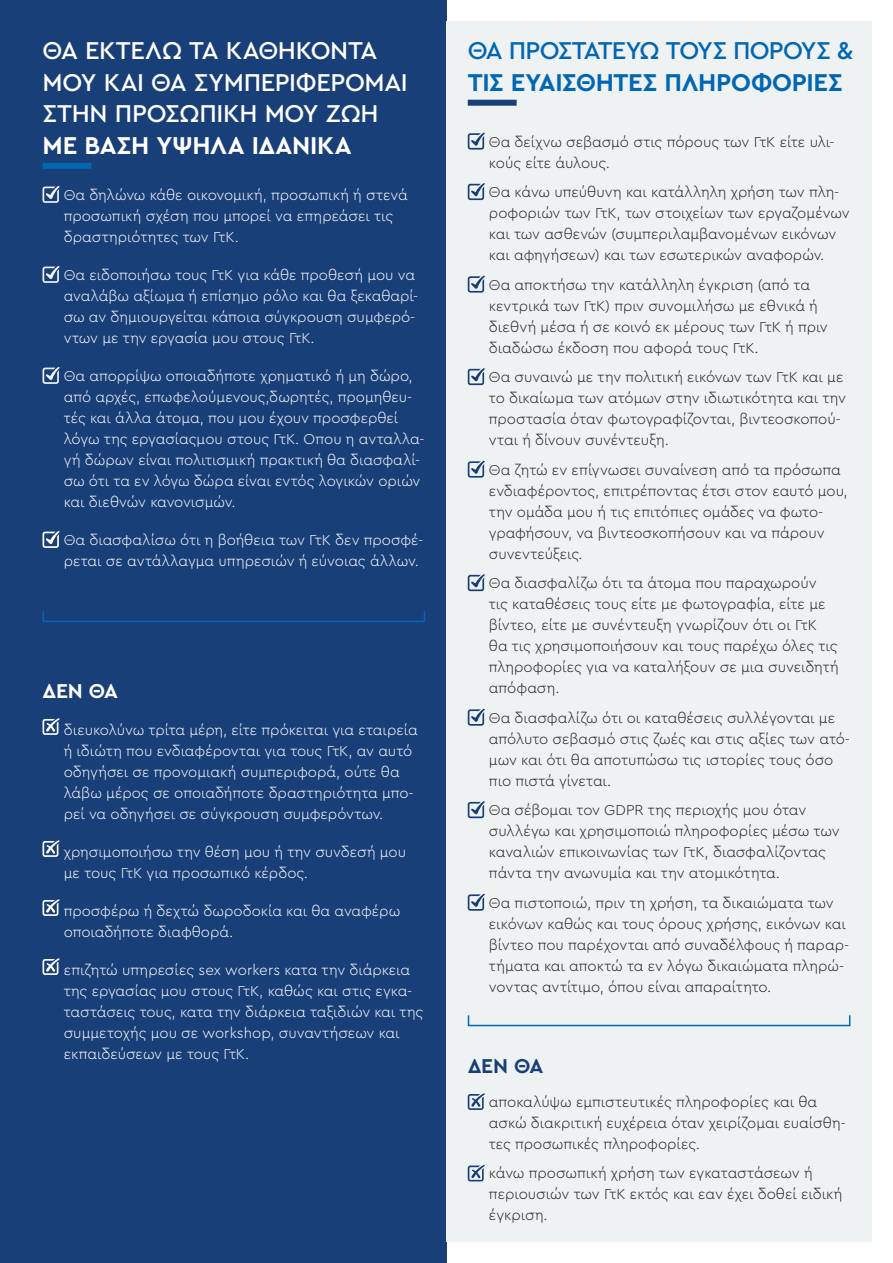
<style>
.page{position:relative;width:893px;height:1263px;background:#fff}
.page>*{position:absolute;margin:0;border:0;box-sizing:border-box;transform-origin:0 0}
.Header_2{font:500 25.5px/31.5px "Cera Pro";letter-spacing:-.015em;color:#fff}
.Header_2-2{font:700 25.5px/31.5px "Cera Pro";letter-spacing:-.01em;color:#0166b3}
.Header_3{font:700 21px "Cera Pro";color:#193f78}
.Header_3-2{font:700 21px "Cera Pro";color:#fff}
.Body{font:300 15px/21px "Cera Pro";letter-spacing:-.005em;color:#231f20}
.Body-2{font:300 15px/21px "Cera Pro";letter-spacing:-.005em;color:#fff}
.s1{font-weight:700}
.s2{font-weight:500}
</style>
<div class="page">
<div style="left:0;top:0;width:446px;height:1263px;background:#193f78"></div>
<div style="left:446px;top:21px;width:426px;height:1221px;background:#eff2f3"></div>
<div style="left:468px;top:100px;width:49px;height:6px;background:#193f78"></div>
<svg style="left:468px;top:1093px;width:17px;height:17px"></svg>
<svg style="left:468px;top:1165px;width:17px;height:16px"></svg>
<div style="left:43px;top:163px;width:48px;height:6px;background:#0166b3"></div>
<svg style="left:43px;top:186px;width:17px;height:17px"></svg>
<svg style="left:43px;top:266px;width:17px;height:17px"></svg>
<svg style="left:43px;top:367px;width:17px;height:17px"></svg>
<svg style="left:43px;top:531px;width:17px;height:17px"></svg>
<div style="left:43px;top:610px;width:382px;height:12px;border:2px solid #0166b3"></div>
<div style="left:468px;top:1014px;width:382px;height:12px;border:2px solid #0166b3"></div>
<svg style="left:43px;top:718px;width:17px;height:17px"></svg>
<svg style="left:43px;top:840px;width:17px;height:17px"></svg>
<svg style="left:43px;top:899px;width:17px;height:17px"></svg>
<svg style="left:43px;top:958px;width:17px;height:17px"></svg>
<svg style="left:468px;top:132px;width:17px;height:18px"></svg>
<svg style="left:468px;top:183px;width:17px;height:17px"></svg>
<svg style="left:468px;top:276px;width:17px;height:17px"></svg>
<svg style="left:468px;top:368px;width:17px;height:17px"></svg>
<svg style="left:468px;top:461px;width:17px;height:17px"></svg>
<svg style="left:468px;top:574px;width:17px;height:17px"></svg>
<svg style="left:468px;top:709px;width:17px;height:17px"></svg>
<svg style="left:468px;top:801px;width:17px;height:17px"></svg>
<svg style="left:468px;top:894px;width:17px;height:17px"></svg>
<p class="Header_2" style="left:43px;top:34px;width:367px">ΘΑ ΕΚΤΕΛΏ ΤΑ ΚΑΘΉΚΟΝΤΑ<br>ΜΟΥ ΚΑΙ ΘΑ ΣΥΜΠΕΡΙΦΈΡΟΜΑΙ<br>ΣΤΗ Ν ΠΡΟΣΩΠΙΚΉ ΜΟΥ ΖΩΉ<br><span class="s1">ΜΕ ΒΆΣΗ ΥΨΗΛΆ ΙΔΑΝΙΚΆ</span></p>
<p class="Body-2" style="left:64px;top:184px;width:346px">Θα δηλώνω κάθε οικονομική, προσωπική ή στενά προσωπική σχέση που μπορεί να επηρεάσει τις δραστηριότητες των ΓτΚ.</p>
<p class="Body-2" style="left:64px;top:264px;width:356px">Θα ειδοποιήσω τους ΓτΚ για κάθε προθεσή μου να αναλάβω αξίωμα ή επίσημο ρόλο και θα ξεκαθαρί&shy;σω αν δημιουργείται κάποια σύγκρουση συμφερό&shy;ντων με την εργασία μου στους ΓτΚ.</p>
<p class="Body-2" style="left:64px;top:365px;width:362px">Θα απορρίψω οποιαδήποτε χρηματικό ή μη δώρο, από αρχές, επωφελούμενους,δωρητές, προμηθευ&shy;τές και άλλα άτομα, που μου έχουν προσφερθεί λόγω της εργασίαςμου στους ΓτΚ. Όπου η ανταλλα&shy;γή δώρων είναι πολιτισμική πρακτική θα διασφαλί&shy;σω ότι τα εν λόγω δώρα είναι εντός λογικών οριών και διεθνών κανονισμών.</p>
<p class="Body-2" style="left:64px;top:529px;width:361px">Θα διασφαλίσω ότι η βοήθεια των ΓτΚ δεν προσφέ&shy;ρεται σε αντάλλαγμα υπηρεσιών ή εύνοιας άλλων.</p>
<p class="Header_3-2" style="left:43px;top:677px;width:77px">ΔΕΝ ΘΑ</p>
<p class="Body-2" style="left:64px;top:719px;width:356px">διευκολύνω τρίτα μέρη, είτε πρόκειται για εταιρεία ή ιδιώτη που ενδιαφέρονται για τους ΓτΚ, αν αυτό οδηγήσει σε προνομιακή συμπεριφορά, ούτε θα λάβω μέρος σε οποιαδήποτε δραστηριότητα μπο&shy;ρεί να οδηγήσει σε σύγκρουση συμφερόντων.</p>
<p class="Body-2" style="left:64px;top:841px;width:344px">χρησιμοποιήσω την θέση μου ή την συνδεσή μου με τους ΓτΚ για προσωπικό κέρδος.</p>
<p class="Body-2" style="left:64px;top:900px;width:338px">προσφέρω ή δεχτώ δωροδοκία και θα αναφέρω οποιαδήποτε διαφθορά.</p>
<p class="Body-2" style="left:64px;top:959px;width:361px">επιζητώ υπηρεσίες sex workers κατα την διάρκεια της εργασίας μου στους ΓτΚ, καθώς και στις εγκα&shy;ταστάσεις τους, κατα την διάρκεια ταξιδιών και της συμμετοχής μου σε workshop, συναντήσεων και εκπαιδεύσεων με τους ΓτΚ.</p>
<p class="Header_2-2" style="left:468px;top:34px;width:387px"><span class="s2">ΘΑ ΠΡΟΣΤΑΤΕΥΩ ΤΟΥΣ ΠΟΡΟΥΣ &amp;<br></span>ΤΙΣ ΕΥΑΙΣΘΗΤΕΣ ΠΛΗΡΟΦΟΡΙΕΣ</p>
<p class="Body" style="left:489px;top:130px;width:347px">Θα δείχνω σεβασμό στις πόρους των ΓτΚ είτε υλι&shy;κούς είτε άυλους.</p>
<p class="Body" style="left:489px;top:181px;width:362px">Θα κάνω υπεύθυνη και κατάλληλη χρήση των πλη&shy;ροφοριών των ΓτΚ, των στοιχείων των εργαζομένων και των ασθενών (συμπεριλαμβανομένων εικόνων και αφηγήσεων) και των εσωτερικών αναφορών.</p>
<p class="Body" style="left:489px;top:273px;width:340px">Θα αποκτήσω την κατάλληλη έγκριση (από τα κεντρικά των ΓτΚ) πριν συνομιλήσω με εθνικά ή διεθνή μέσα ή σε κοινό εκ μέρους των ΓτΚ ή πριν διαδώσω έκδοση που αφορά τους ΓτΚ.</p>
<p class="Body" style="left:489px;top:366px;width:359px">Θα συναινώ με την πολιτική εικόνων των ΓτΚ και με το δικαίωμα των ατόμων στην ιδιωτικότητα και την προστασία όταν φωτογραφίζονται, βιντεοσκοπού&shy;νται ή δίνουν συνέντευξη.</p>
<p class="Body" style="left:489px;top:458px;width:360px">Θα ζητώ εν επίγνωσει συναίνεση από τα πρόσωπα ενδιαφέροντος, επιτρέποντας έτσι στον εαυτό μου, την ομάδα μου ή τις επιτόπιες ομάδες να φωτο&shy;γραφήσουν, να βιντεοσκοπήσουν και να πάρουν συνεντεύξεις.</p>
<p class="Body" style="left:489px;top:572px;width:351px">Θα διασφαλίζω ότι τα άτομα που παραχωρούν τις καταθέσεις τους είτε με φωτογραφία, είτε με βίντεο, είτε με συνέντευξη γνωρίζουν ότι οι ΓτΚ θα τις χρησιμοποιήσουν και τους παρέχω όλες τις πληροφορίες για να καταλήξουν σε μια συνειδητή απόφαση.</p>
<p class="Body" style="left:489px;top:706px;width:363px">Θα διασφαλίζω ότι οι καταθέσεις συλλέγονται με απόλυτο σεβασμό στις ζωές και στις αξίες των ατό&shy;μων και ότι θα αποτυπώσω τις ιστορίες τους όσο πιο πιστά γίνεται.</p>
<p class="Body" style="left:489px;top:799px;width:352px">Θα σέβομαι τον GDPR της περιοχής μου όταν συλλέγω και χρησιμοποιώ πληροφορίες μέσω των καναλιών επικοινωνίας των ΓτΚ, διασφαλίζοντας πάντα την ανωνυμία και την ατομικότητα.</p>
<p class="Body" style="left:489px;top:891px;width:362px">Θα πιστοποιώ, πριν τη χρήση, τα δικαιώματα των εικόνων καθώς και τους όρους χρήσης, εικόνων και βίντεο που παρέχονται από συναδέλφους ή παραρ&shy;τήματα και αποκτώ τα εν λόγω δικαιώματα πληρώ&shy;νοντας αντίτιμο, όπου είναι απαραίτητο.</p>
<p class="Header_3" style="left:468px;top:1052px;width:77px">ΔΕΝ ΘΑ</p>
<p class="Body" style="left:489px;top:1091px;width:358px">αποκαλύψω εμπιστευτικές πληροφορίες και θα ασκώ διακριτική ευχέρεια όταν χειρίζομαι ευαίσθη&shy;τες προσωπικές πληροφορίες.</p>
<p class="Body" style="left:489px;top:1162px;width:355px">κάνω προσωπική χρήση των εγκαταστάσεων ή περιουσιών των ΓτΚ εκτός και εαν έχει δοθεί ειδική έγκριση.</p>
</div>
